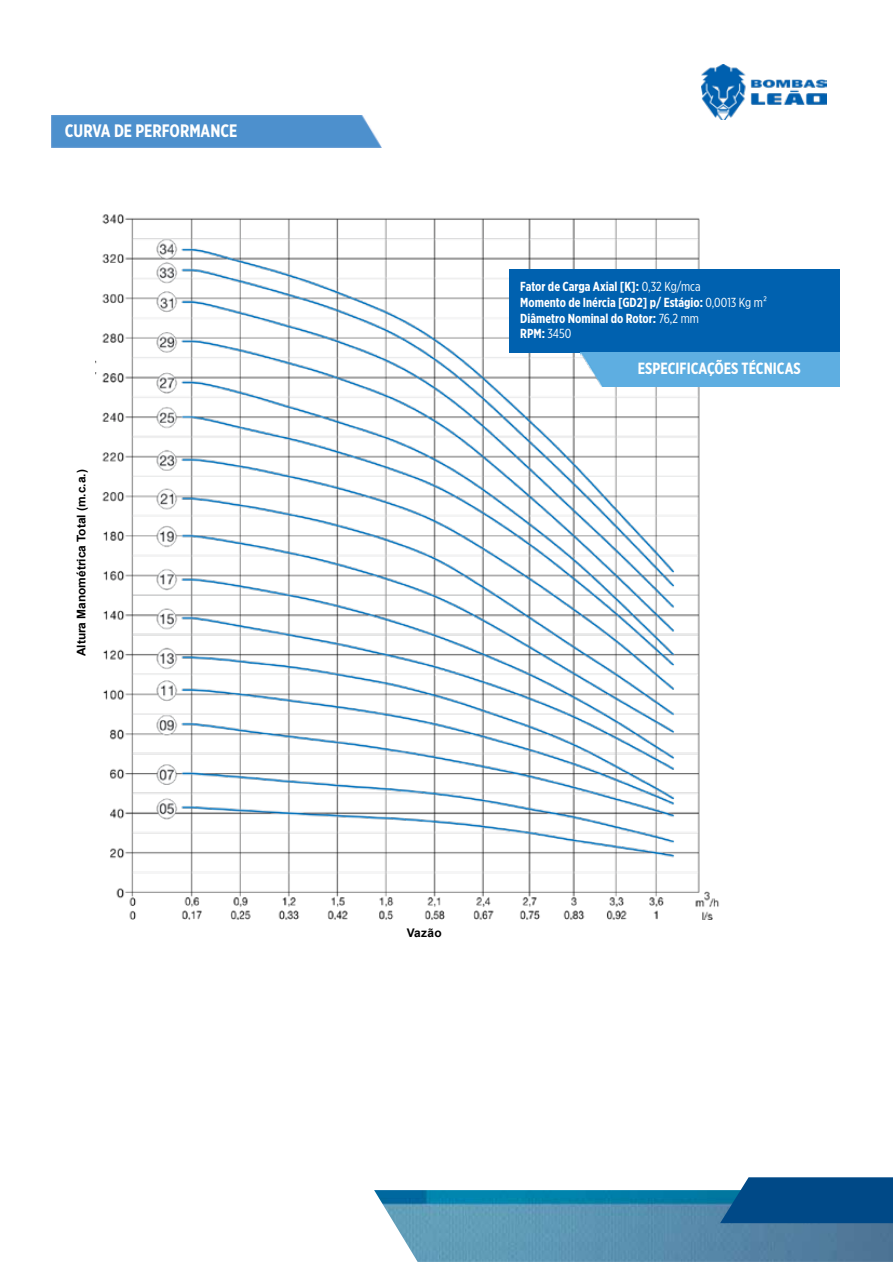
<style>
.page{position:relative;width:893px;height:1263px;background:#fff}
.page>*{position:absolute;margin:0;border:0;box-sizing:border-box;transform-origin:0 0}
.t1{font:700 18px "Gotham X Narrow";color:#fff}
.t2{font:700 16.2px "Gotham X Narrow";color:#fff}
.t3{font:700 13.05px/15.8px "Gotham X Narrow";color:#fff}
.t4{font:700 11.85px "Arial";color:#000}
.s1{font-weight:400}
</style>
<div class="page">
<img style="left:374px;top:1190px;width:519px;height:72px">
<svg style="left:720px;top:1177px;width:173px;height:46px;background:#0d538d"></svg>
<img style="left:701px;top:65px;width:126px;height:54px">
<img style="left:96px;top:214px;width:623px;height:705px">
<div style="left:509px;top:269px;width:331px;height:84px;background:#0061af"></div>
<div style="left:581px;top:353px;width:259px;height:34px;background:#5eaee1"></div>
<div style="left:51px;top:116px;width:330px;height:31px;background:#4d90cd"></div>
<h1 class="t1" style="left:65px;top:120px;width:174px">CURVA DE PERFORMANCE</h1>
<p class="t4" style="left:74px;top:656px;width:188px;rotate:-90deg">Altura Manométrica Total (m.c.a.)</p>
<p class="t3" style="left:520px;top:279px;width:248px">Fator de Carga Axial [K]: <span class="s1">0,32 Kg/mca<br></span>Momento de Inércia [GD2] p/ Estágio: <span class="s1">0,0013 Kg m²<br></span>Diâmetro Nominal do Rotor: <span class="s1">76,2 mm<br></span>RPM: <span class="s1">3450</span></p>
<p class="t2" style="left:638px;top:358px;width:164px">ESPECIFICAÇÕES TÉCNICAS</p>
<p class="t4" style="left:407px;top:925px;width:37px">Vazão</p>
</div>
